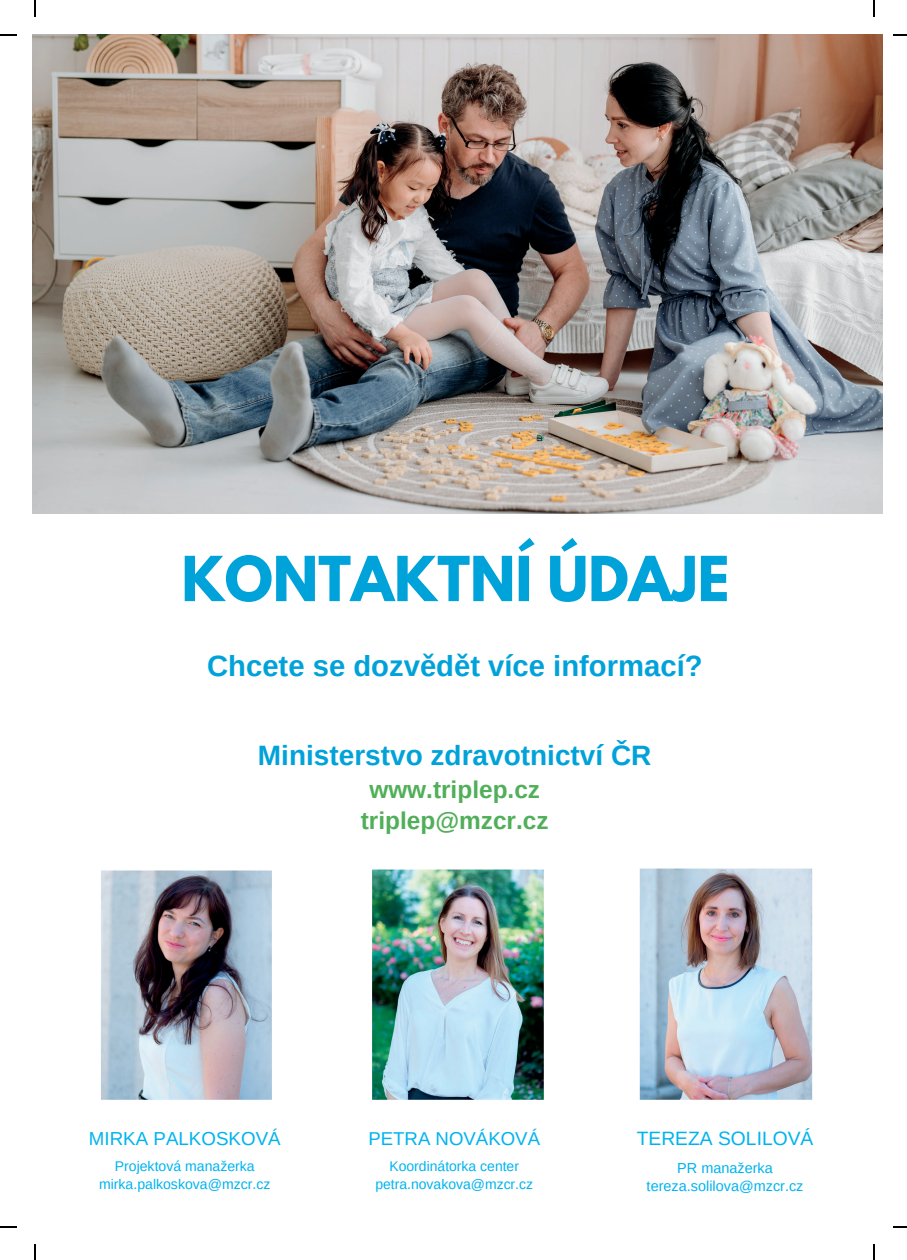
<style>
.page{position:relative;width:907px;height:1260px;background:#fff}
.page>*{position:absolute;margin:0;border:0;box-sizing:border-box;transform-origin:0 0}
.t1{font:700 55px "League Spartan";color:#00a2da}
.t2{font:700 29.2px "Arimo";color:#00a2da}
.t3{font:700 28px "Arimo";color:#00a2da}
.t4{font:700 24.4px/31.6px "Arimo";color:#50af58;text-align:center}
.t5{font:19.2px "Arimo";color:#00b3ef}
.t6{font:18.8px "Arimo";color:#00b3ef}
.t7{font:18.6px "Arimo";color:#00b3ef}
.t8{font:14.4px/18px "Arimo";color:#00b3ef;text-align:center}
.t9{font:14px/17.6px "Arimo";color:#00b3ef;text-align:center}
</style>
<div class="page">
<img style="left:33px;top:35px;width:849px;height:478px">
<img style="left:101px;top:870px;width:171px;height:230px">
<img style="left:372px;top:869px;width:172px;height:231px">
<img style="left:639px;top:868px;width:174px;height:232px">
<svg style="left:34px;top:0;width:2px;height:17px"></svg>
<svg style="left:0;top:35px;width:16px;height:1px"></svg>
<svg style="left:873px;top:0;width:1px;height:17px"></svg>
<svg style="left:893px;top:35px;width:14px;height:1px"></svg>
<svg style="left:34px;top:1244px;width:2px;height:15px"></svg>
<svg style="left:0;top:1226px;width:16px;height:1px"></svg>
<svg style="left:873px;top:1244px;width:1px;height:15px"></svg>
<svg style="left:893px;top:1226px;width:14px;height:1px"></svg>
<h1 class="t1" style="left:181px;top:551px;width:549px">KONTAKTNÍ ÚDAJE</h1>
<h2 class="t2" style="left:207px;top:649px;width:497px">Chcete se dozvědět více informací?</h2>
<h3 class="t3" style="left:258px;top:739px;width:395px">Ministerstvo zdravotnictví ČR</h3>
<h3 class="t4" style="left:361px;top:773px;width:189px">www.triplep.cz triplep@mzcr.cz</h3>
<h3 class="t6" style="left:89px;top:1127px;width:193px">MIRKA PALKOSKOVÁ</h3>
<p class="t9" style="left:99px;top:1157px;width:173px">Projektová manažerka mirka.palkoskova@mzcr.cz</p>
<h3 class="t7" style="left:368px;top:1127px;width:173px">PETRA NOVÁKOVÁ</h3>
<p class="t9" style="left:375px;top:1157px;width:159px">Koordinátorka center petra.novakova@mzcr.cz</p>
<h3 class="t5" style="left:636px;top:1127px;width:178px">TEREZA SOLILOVÁ</h3>
<p class="t8" style="left:646px;top:1158px;width:158px">PR manažerka tereza.solilova@mzcr.cz</p>
</div>
